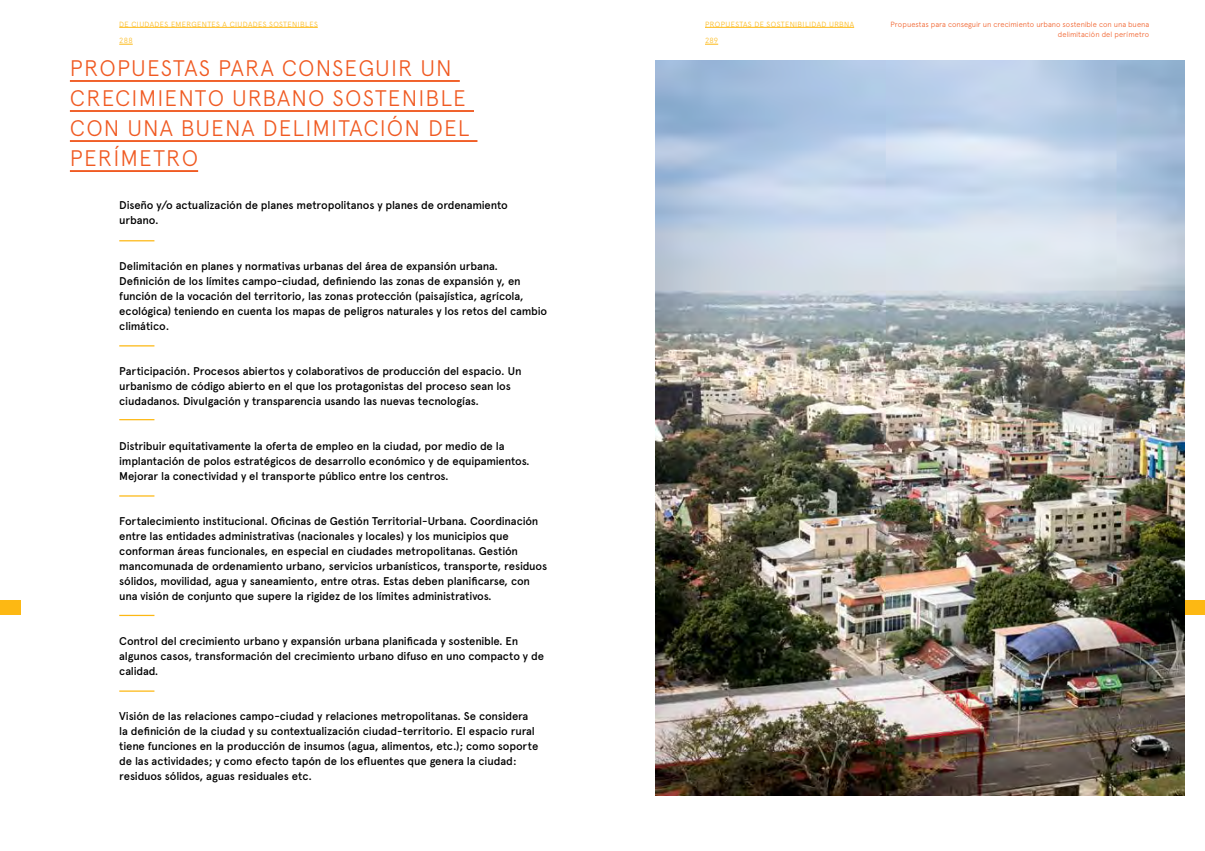
<style>
.page{position:relative;width:1205px;height:851px;background:#fff}
.page>*{position:absolute;margin:0;border:0;box-sizing:border-box;transform-origin:0 0}
.t1{font:300 22.5px/30px "Apercu";letter-spacing:.05em;color:#f05a22}
.t2{font:500 11.25px/15px "Apercu";letter-spacing:-.015em;color:#000}
.t3{font:300 7.5px/10px "Apercu";color:#f05a22;text-align:right}
.t4{font:300 7.5px "Apercu";letter-spacing:.05em;color:#fdb813}
</style>
<div class="page">
<hr style="left:705px;top:27px;width:149px;height:1px;background:#fdb813">
<hr style="left:119px;top:27px;width:199px;height:1px;background:#fdb813">
<svg style="left:705px;top:44px;width:13px;height:1px"></svg>
<svg style="left:119px;top:44px;width:14px;height:1px"></svg>
<div style="left:1184px;top:600px;width:21px;height:15px;background:#fdb813"></div>
<div style="left:0;top:600px;width:21px;height:15px;background:#fdb813"></div>
<hr style="left:70px;top:80px;width:390px;height:2px;background:#f05a22">
<hr style="left:70px;top:110px;width:404px;height:2px;background:#f05a22">
<hr style="left:70px;top:140px;width:407px;height:2px;background:#f05a22">
<hr style="left:70px;top:170px;width:128px;height:2px;background:#f05a22">
<hr style="left:119px;top:240px;width:35px;height:1px;background:#fdb813">
<hr style="left:119px;top:345px;width:35px;height:1px;background:#fdb813">
<hr style="left:119px;top:419px;width:35px;height:1px;background:#fdb813">
<hr style="left:119px;top:495px;width:35px;height:1px;background:#fdb813">
<hr style="left:119px;top:614px;width:35px;height:2px;background:#fdb813">
<hr style="left:119px;top:690px;width:35px;height:1px;background:#fdb813">
<img style="left:656px;top:60px;width:528px;height:735px">
<p class="t4" style="left:119px;top:19px;width:200px">DE CIUDADES EMERGENTES A CIUDADES SOSTENIBLES</p>
<p class="t4" style="left:705px;top:19px;width:151px">PROPUESTAS DE SOSTENIBILIDAD URBNA</p>
<p class="t4" style="left:119px;top:36px;width:15px">288</p>
<p class="t4" style="left:705px;top:36px;width:15px">289</p>
<h1 class="t1" style="left:70px;top:53px;width:401px">PROPUESTAS PARA CONSEGUIR UN<br>CRECIMIENTO URBANO SOSTENIBLE<br>CON UNA BUENA DELIMITACIÓN DEL<br>PERÍMETRO</h1>
<p class="t2" style="left:119px;top:198px;width:390px">Diseño y/o actualización de planes metropolitanos y planes de ordenamiento urbano.</p>
<p class="t2" style="left:119px;top:258px;width:429px">Delimitación en planes y normativas urbanas del área de expansión urbana.<br>Definición de los límites campo-ciudad, definiendo las zonas de expansión y, en función de la vocación del territorio, las zonas protección (paisajística, agrícola, ecológica) teniendo en cuenta los mapas de peligros naturales y los retos del cambio climático.</p>
<p class="t2" style="left:119px;top:363px;width:404px">Participación. Procesos abiertos y colaborativos de producción del espacio. Un urbanismo de código abierto en el que los protagonistas del proceso sean los ciudadanos. Divulgación y transparencia usando las nuevas tecnologías.</p>
<p class="t2" style="left:119px;top:438px;width:412px">Distribuir equitativamente la oferta de empleo en la ciudad, por medio de la implantación de polos estratégicos de desarrollo económico y de equipamientos.<br>Mejorar la conectividad y el transporte público entre los centros.</p>
<p class="t2" style="left:119px;top:513px;width:429px">Fortalecimiento institucional. Oficinas de Gestión Territorial-Urbana. Coordinación entre las entidades administrativas (nacionales y locales) y los municipios que conforman áreas funcionales, en especial en ciudades metropolitanas. Gestión mancomunada de ordenamiento urbano, servicios urbanísticos, transporte, residuos sólidos, movilidad, agua y saneamiento, entre otras. Estas deben planificarse, con una visión de conjunto que supere la rigidez de los límites administrativos.</p>
<p class="t2" style="left:119px;top:633px;width:426px">Control del crecimiento urbano y expansión urbana planificada y sostenible. En algunos casos, transformación del crecimiento urbano difuso en uno compacto y de calidad.</p>
<p class="t2" style="left:119px;top:708px;width:421px">Visión de las relaciones campo-ciudad y relaciones metropolitanas. Se considera la definición de la ciudad y su contextualización ciudad-territorio. El espacio rural tiene funciones en la producción de insumos (agua, alimentos, etc.); como soporte de las actividades; y como efecto tapón de los efluentes que genera la ciudad: residuos sólidos, aguas residuales etc.</p>
<p class="t3" style="left:890px;top:19px;width:260px">Propuestas para conseguir un crecimiento urbano sostenible con una buena delimitación del perímetro</p>
</div>
